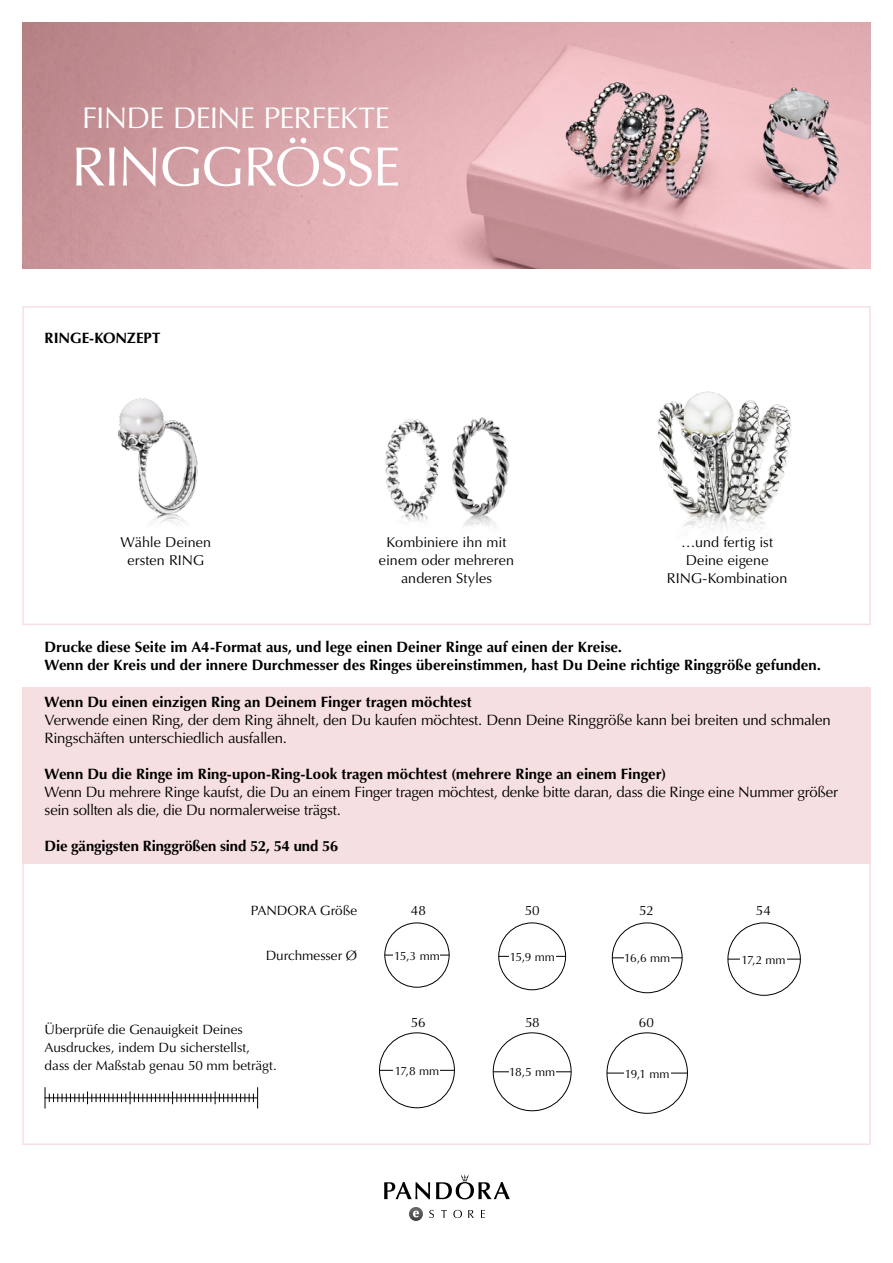
<style>
.page{position:relative;width:893px;height:1263px;background:#fff}
.page>*{position:absolute;margin:0;border:0;box-sizing:border-box;transform-origin:0 0}
.t1{font:55.5px "Optima LTCYR";letter-spacing:-.02em;color:#fff}
.t2{font:30px "Optima LTCYR";letter-spacing:-.02em;color:#fff}
.t3{font:700 15px/18px "Optima LTCYR";color:#000}
.t4{font:15px/18px "Optima LTCYR";letter-spacing:-.015em;color:#000}
.t5{font:14.25px/17.9px "Optima LTCYR";letter-spacing:.01em;color:#000;text-align:center}
.t6{font:13.5px/18px "Optima LTCYR";color:#000}
.t7{font:12px "Optima LTCYR";letter-spacing:-.03em;color:#000}
</style>
<div class="page">
<svg style="left:384px;top:1182px;width:46px;height:17px"></svg>
<svg style="left:436px;top:1174px;width:74px;height:25px"></svg>
<svg style="left:429px;top:1210px;width:5px;height:8px"></svg>
<svg style="left:441px;top:1210px;width:6px;height:8px"></svg>
<svg style="left:453px;top:1210px;width:9px;height:8px"></svg>
<svg style="left:468px;top:1210px;width:6px;height:8px"></svg>
<svg style="left:481px;top:1210px;width:4px;height:8px"></svg>
<svg style="left:409px;top:1207px;width:14px;height:14px"></svg>
<div style="left:384px;top:922px;width:65px;height:65px;border:1px solid #000;border-radius:50%"></div>
<hr style="left:385px;top:955px;width:64px;height:1px;background:#000">
<div style="left:498px;top:922px;width:68px;height:68px;border:1px solid #000;border-radius:50%"></div>
<hr style="left:499px;top:956px;width:67px;height:1px;background:#000">
<div style="left:612px;top:922px;width:70px;height:71px;border:1px solid #000;border-radius:50%"></div>
<hr style="left:612px;top:957px;width:70px;height:1px;background:#000">
<div style="left:728px;top:922px;width:73px;height:74px;border:1px solid #000;border-radius:50%"></div>
<hr style="left:728px;top:959px;width:72px;height:1px;background:#000">
<div style="left:379px;top:1032px;width:76px;height:76px;border:1px solid #000;border-radius:50%"></div>
<hr style="left:379px;top:1070px;width:76px;height:1px;background:#000">
<div style="left:493px;top:1032px;width:78px;height:79px;border:1px solid #000;border-radius:50%"></div>
<hr style="left:493px;top:1071px;width:78px;height:1px;background:#000">
<hr style="left:607px;top:1073px;width:81px;height:1px;background:#000">
<svg style="left:45px;top:1087px;width:213px;height:21px"></svg>
<img style="left:22px;top:22px;width:849px;height:247px">
<div style="left:22px;top:306px;width:849px;height:319px;border:2px solid #f6dfe1"></div>
<img style="left:385px;top:419px;width:54px;height:103px">
<img style="left:452px;top:417px;width:58px;height:111px">
<img style="left:117px;top:398px;width:81px;height:127px">
<img style="left:657px;top:391px;width:135px;height:139px">
<div style="left:22px;top:687px;width:849px;height:176px;background:#f6dfe1"></div>
<div style="left:394px;top:943px;width:46px;height:24px;background:#fff"></div>
<div style="left:509px;top:944px;width:47px;height:25px;background:#fff"></div>
<div style="left:624px;top:945px;width:47px;height:25px;background:#fff"></div>
<div style="left:740px;top:947px;width:47px;height:24px;background:#fff"></div>
<div style="left:394px;top:1058px;width:46px;height:24px;background:#fff"></div>
<div style="left:509px;top:1059px;width:47px;height:25px;background:#fff"></div>
<div style="left:624px;top:1061px;width:47px;height:24px;background:#fff"></div>
<h2 class="t2" style="left:82px;top:99px;width:309px">Finde Dein e perfekte</h2>
<h1 class="t1" style="left:71px;top:132px;width:68px">Ringgr</h1>
<h1 class="t1" style="left:275px;top:132px;width:127px">öSSe</h1>
<p class="t3" style="left:45px;top:329px;width:117px">RINGE-KONZEPT</p>
<p class="t5" style="left:121px;top:533px;width:92px">Wähle Deinen ersten RING</p>
<p class="t5" style="left:379px;top:533px;width:137px">Kombiniere ihn mit einem oder mehreren anderen Styles</p>
<p class="t5" style="left:667px;top:533px;width:122px">…und fertig ist<br>Deine eigene<br>RING-Kombination</p>
<p class="t3" style="left:45px;top:637px;width:778px">Drucke diese Seite im A4-Format aus, und lege einen Deiner Ringe auf einen der Kreise.<br>Wenn der Kreis und der innere Durchmesser des Ringes übereinstimmen, hast Du Deine richtige Ringgröße gefunden.</p>
<p class="t3" style="left:45px;top:692px;width:429px">Wenn Du einen einzigen Ring an Deinem Finger tragen möchtest</p>
<p class="t4" style="left:45px;top:711px;width:787px">Verwende einen Ring, der dem Ring ähnelt, den Du kaufen möchtest. Denn Deine Ringgröße kann bei breiten und schmalen<br>Ringschäften unterschiedlich ausfallen.</p>
<p class="t3" style="left:45px;top:764px;width:623px">Wenn Du die Ringe im Ring-upon-Ring-Look tragen möchtest (mehrere Ringe an einem Finger)</p>
<p class="t4" style="left:45px;top:783px;width:795px">Wenn Du mehrere Ringe kaufst, die Du an einem Finger tragen möchtest, denke bitte daran, dass die Ringe eine Nummer größer sein sollten als die, die Du normalerweise trägst.</p>
<p class="t3" style="left:45px;top:836px;width:295px">Die gängigsten Ringgrößen sind 52, 54 und 56</p>
<p class="t6" style="left:251px;top:901px;width:108px">PANDORA Größe</p>
<p class="t6" style="left:266px;top:946px;width:93px">Durchmesser Ø</p>
<p class="t7" style="left:394px;top:948px;width:47px">15,3 mm</p>
<p class="t7" style="left:510px;top:949px;width:47px">15,9 mm</p>
<p class="t7" style="left:624px;top:951px;width:47px">16,6 mm</p>
<p class="t7" style="left:741px;top:952px;width:46px">17,2 mm</p>
<p class="t6" style="left:411px;top:901px;width:17px">48</p>
<p class="t6" style="left:525px;top:901px;width:16px">50</p>
<p class="t6" style="left:639px;top:901px;width:16px">52</p>
<p class="t6" style="left:756px;top:901px;width:16px">54</p>
<p class="t6" style="left:45px;top:1020px;width:234px">Überprüfe die Genauigkeit Deines<br>Ausdruckes, indem Du sicherstellst, dass der Maßstab genau 50 mm beträgt.</p>
<p class="t6" style="left:411px;top:1013px;width:16px">56</p>
<p class="t6" style="left:525px;top:1013px;width:16px">58</p>
<p class="t6" style="left:639px;top:1013px;width:17px">60</p>
<p class="t7" style="left:395px;top:1063px;width:46px">17,8 mm</p>
<p class="t7" style="left:509px;top:1065px;width:47px">18,5 mm</p>
<p class="t7" style="left:625px;top:1066px;width:46px">19,1 mm</p>
</div>
